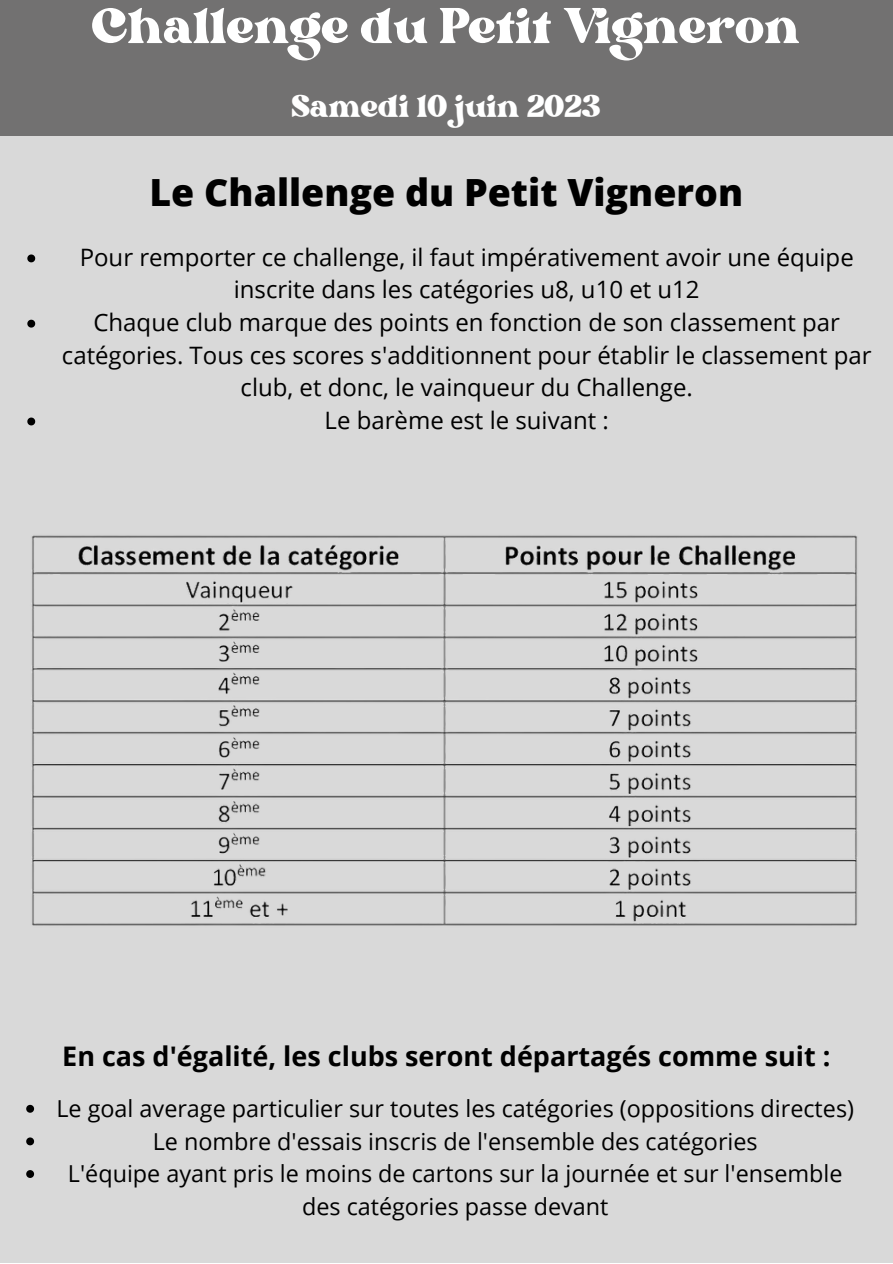
<style>
.page{position:relative;width:893px;height:1264px;background:#fff}
.page>*{position:absolute;margin:0;border:0;box-sizing:border-box;transform-origin:0 0}
.t1{font:69px "Bright";color:#fff}
.t2{font:43.5px "Bright";color:#fff}
.t3{font:800 37.5px "Open Sans";color:#000}
.t4{font:700 27px "Open Sans";color:#000}
.t5{font:24px/32.5px "Open Sans";color:#000;text-align:center}
.t6{font:23.4px/32.5px "Open Sans";color:#000;text-align:center}
</style>
<div class="page">
<div style="left:0;top:0;width:892px;height:1262px;background:#d9d9d9"></div>
<div style="left:0;top:0;width:892px;height:136px;background:#727171"></div>
<img style="left:29px;top:420px;width:829px;height:506px">
<svg style="left:27px;top:254px;width:8px;height:8px"></svg>
<svg style="left:27px;top:320px;width:8px;height:7px"></svg>
<svg style="left:27px;top:417px;width:8px;height:8px"></svg>
<svg style="left:26px;top:1104px;width:8px;height:8px"></svg>
<svg style="left:26px;top:1137px;width:8px;height:8px"></svg>
<svg style="left:26px;top:1170px;width:8px;height:7px"></svg>
<p class="t1" style="left:92px;top:-3px;width:710px">Challenge du Petit Vigneron</p>
<p class="t2" style="left:292px;top:88px;width:310px">Samedi 10 juin 2023</p>
<p class="t3" style="left:149px;top:166px;width:595px">Le Challenge du Petit Vigneron</p>
<p class="t5" style="left:80px;top:240px;width:775px">Pour remporter ce challenge, il faut impérativement avoir une équipe inscrite dans les catégories u8, u10 et u12</p>
<p class="t5" style="left:62px;top:305px;width:811px">Chaque club marque des points en fonction de son classement par catégories. Tous ces scores s'additionnent pour établir le classement par club, et donc, le vainqueur du Challenge.</p>
<p class="t5" style="left:324px;top:403px;width:286px">Le barème est le suivant :</p>
<p class="t4" style="left:62px;top:1037px;width:769px">En cas d'égalité, les clubs seront départagés comme suit :</p>
<p class="t6" style="left:56px;top:1091px;width:799px">Le goal average particulier sur toutes les catégories (oppositions directes)</p>
<p class="t6" style="left:153px;top:1124px;width:606px">Le nombre d'essais inscris de l'ensemble des catégories</p>
<p class="t6" style="left:68px;top:1157px;width:776px">L'équipe ayant pris le moins de cartons sur la journée et sur l'ensemble des catégories passe devant</p>
</div>
